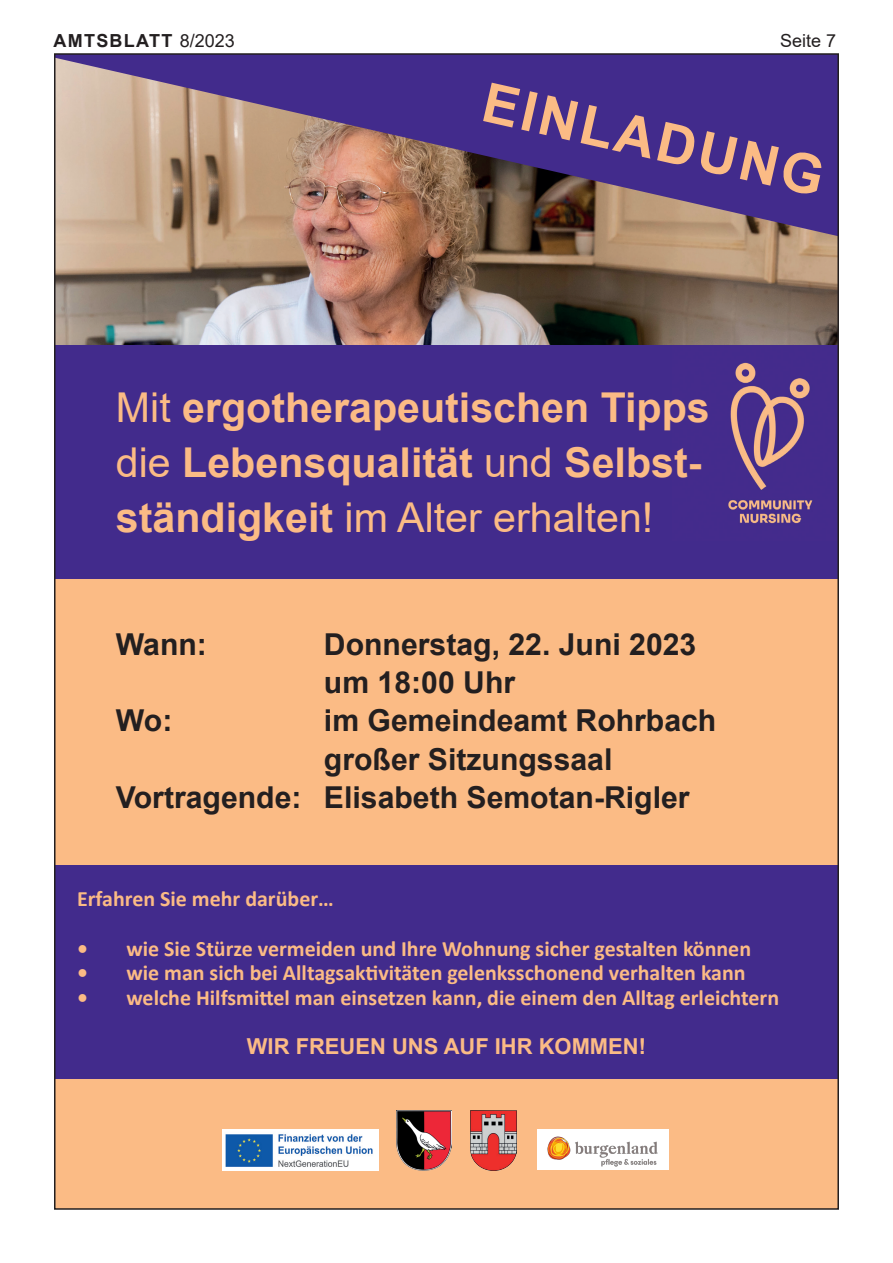
<style>
.page{position:relative;width:893px;height:1263px;background:#fff}
.page>*{position:absolute;margin:0;border:0;box-sizing:border-box;transform-origin:0 0}
.t1{font:700 54.9px "Arial";color:#fbbb85}
.t2{font:700 41.1px/54.9px "Arial";color:#fbbb85}
.t3{font:700 30.15px/38.4px "Arial";color:#231f20}
.t4{font:700 21.9px "Calibri";color:#fbbb85}
.t5{font:700 21.9px "Arial";color:#fbbb85}
.t6{font:700 18px "Arial";letter-spacing:.07em;color:#231f20}
.t7{font:18px "Arial";color:#231f20}
.s1{font-weight:400}
</style>
<div class="page">
<div style="left:55px;top:54px;width:783px;height:1155px;background:#fbbb85"></div>
<img style="left:57px;top:236px;width:779px;height:110px">
<div style="left:55px;top:346px;width:783px;height:233px;background:#422b8c"></div>
<div style="left:55px;top:865px;width:783px;height:214px;background:#422b8c"></div>
<svg style="left:57px;top:56px;width:779px;height:180px;background:#785b80"></svg>
<img style="left:223px;top:1130px;width:155px;height:40px">
<img style="left:471px;top:1111px;width:46px;height:59px">
<img style="left:397px;top:1111px;width:55px;height:59px">
<img style="left:537px;top:1130px;width:131px;height:40px">
<img style="left:728px;top:362px;width:85px;height:162px">
<p class="t6" style="left:54px;top:28px;width:183px">AMTSBLATT <span class="s1">8/2023</span></p>
<p class="t7" style="left:780px;top:28px;width:58px">Seite 7</p>
<p class="t1" style="left:492px;top:63px;width:350px;rotate:13deg">EINLADUNG</p>
<p class="t2" style="left:116px;top:381px;width:595px"><span class="s1">Mit</span> ergotherapeutischen Tipps <span class="s1">die</span> Lebensqualität <span class="s1">und</span> Selbst&shy;ständigkeit <span class="s1">im Alter erhalten!</span></p>
<p class="t3" style="left:116px;top:625px;width:93px">Wann:</p>
<p class="t3" style="left:324px;top:625px;width:374px">Donnerstag, 22. Juni 2023 um 18:00 Uhr</p>
<p class="t3" style="left:116px;top:702px;width:58px">Wo:</p>
<p class="t3" style="left:324px;top:702px;width:394px">im Gemeindeamt Rohrbach</p>
<p class="t3" style="left:324px;top:740px;width:290px">großer Sitzungssaal</p>
<p class="t3" style="left:116px;top:779px;width:575px">Vortragende: Elisabeth Semotan-Rigler</p>
<p class="t4" style="left:77px;top:883px;width:258px">Erfahren Sie mehr darüber…</p>
<p class="t4" style="left:77px;top:933px;width:675px">• wie Sie Stürze vermeiden und Ihre Wohnung sicher gestalten können</p>
<p class="t4" style="left:77px;top:957px;width:670px">• wie man sich bei Alltagsaktivitäten gelenksschonend verhalten kann</p>
<p class="t4" style="left:77px;top:982px;width:704px">• welche Hilfsmittel man einsetzen kann, die einem den Alltag erleichtern</p>
<p class="t5" style="left:247px;top:1031px;width:401px">WIR FREUEN UNS AUF IHR KOMMEN!</p>
</div>
